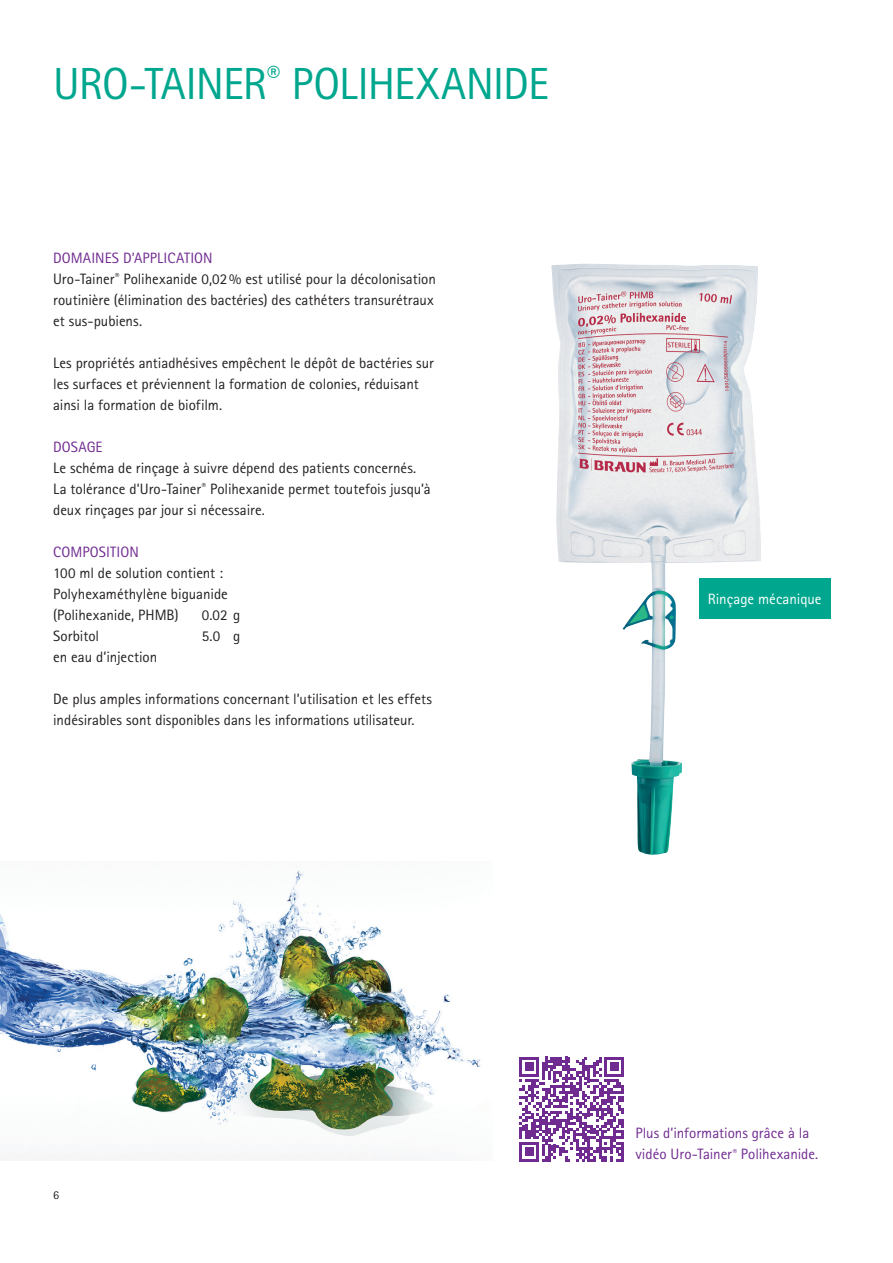
<style>
.page{position:relative;width:893px;height:1263px;background:#fff}
.page>*{position:absolute;margin:0;border:0;box-sizing:border-box;transform-origin:0 0}
.t1{font:45px "Rotis Sans Serif Pro";letter-spacing:-.02em;color:#00a78e}
.t2{font:15px/21px "Rotis Sans Serif Pro";color:#231f20}
.t3{font:15px/21px "Rotis Sans Serif Pro";color:#702b91}
.t4{font:15px "Rotis Sans Serif Pro";color:#fff}
.t5{font:12px "Rotis Sans Serif Pro";color:#231f20}
.s1{color:#702b91}
</style>
<div class="page">
<img style="left:0;top:870px;width:481px;height:266px">
<img style="left:551px;top:264px;width:210px;height:591px">
<div style="left:699px;top:578px;width:132px;height:40px;background:#00a78e"></div>
<svg style="left:519px;top:1057px;width:105px;height:105px"></svg>
<hr style="left:621px;top:1142px;width:3px;height:20px;background:#702b91">
<h1 class="t1" style="left:53px;top:57px;width:497px">URO-TAINER<sup>®</sup> POLIHEXANIDE</h1>
<p class="t2" style="left:53px;top:248px;width:384px"><span class="s1">DOMAINES D’APPLICATION<br></span>Uro-Tainer<sup>®</sup> Polihexanide 0,02% est utilisé pour la décolonisation routinière (élimination des bactéries) des cathéters transurétraux et sus-pubiens.</p>
<p class="t2" style="left:53px;top:353px;width:382px">Les propriétés antiadhésives empêchent le dépôt de bactéries sur les surfaces et préviennent la formation de colonies, réduisant ainsi la formation de biofilm.</p>
<p class="t3" style="left:53px;top:437px;width:51px">DOSAGE</p>
<p class="t2" style="left:53px;top:458px;width:379px">Le schéma de rinçage à suivre dépend des patients concernés.<br>La tolérance d’Uro-Tainer<sup>®</sup> Polihexanide permet toutefois jusqu’à deux rinçages par jour si nécessaire.</p>
<p class="t3" style="left:53px;top:542px;width:87px">COMPOSITION</p>
<p class="t2" style="left:53px;top:563px;width:176px">100 ml de solution contient :<br>Polyhexaméthylène biguanide (Polihexanide, PHMB)</p>
<p class="t2" style="left:202px;top:605px;width:40px">0.02 g</p>
<p class="t2" style="left:53px;top:626px;width:48px">Sorbitol</p>
<p class="t2" style="left:202px;top:626px;width:40px">5.0 g</p>
<p class="t2" style="left:53px;top:647px;width:106px">en eau d’injection</p>
<p class="t2" style="left:53px;top:689px;width:380px">De plus amples informations concernant l’utilisation et les effets indésirables sont disponibles dans les informations utilisateur.</p>
<p class="t4" style="left:708px;top:590px;width:115px">Rinçage mécanique</p>
<p class="t5" style="left:53px;top:1188px;width:7px">6</p>
<p class="t3" style="left:635px;top:1123px;width:184px">Plus d’informations grâce à la vidéo Uro-Tainer<sup>®</sup> Polihexanide.</p>
</div>
